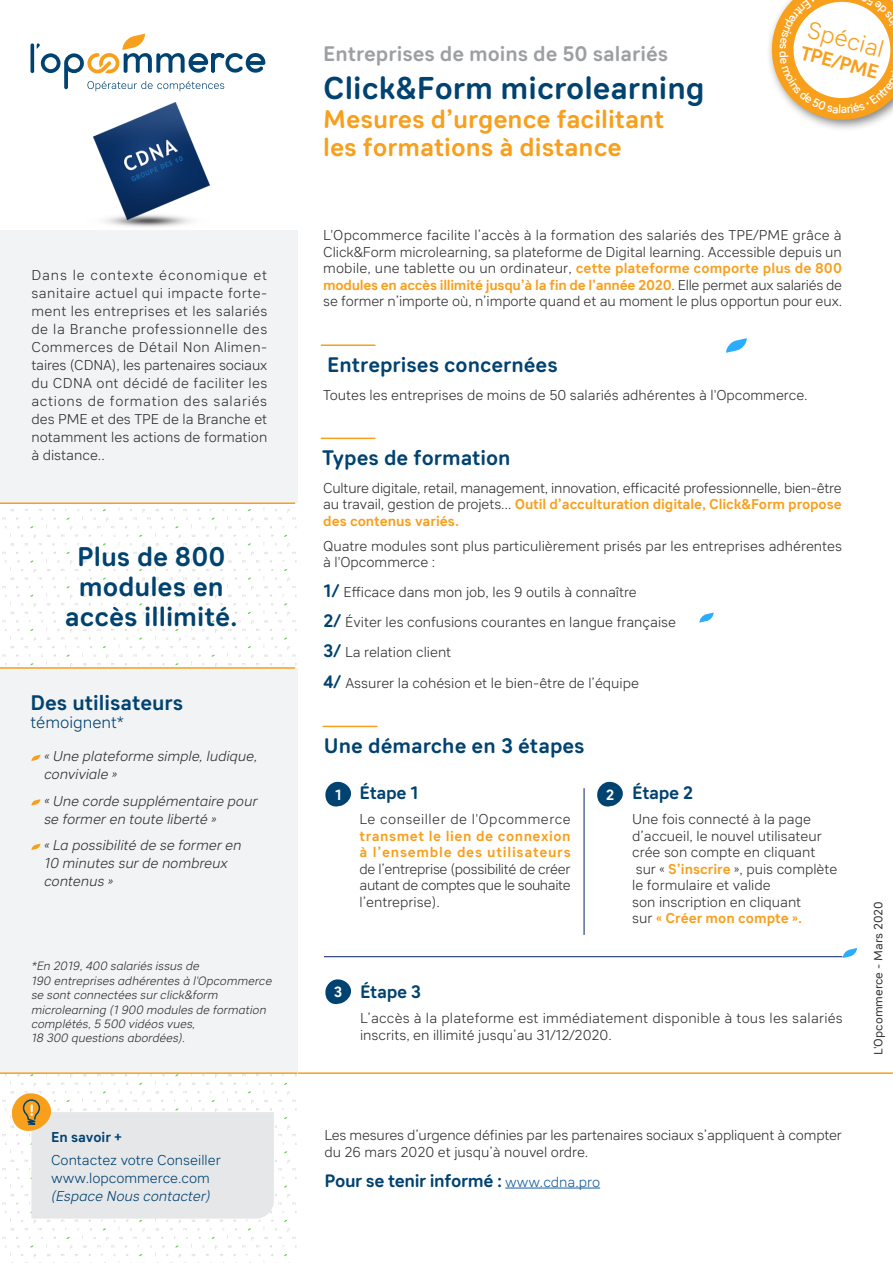
<style>
.page{position:relative;width:893px;height:1263px;background:#fff}
.page>*{position:absolute;margin:0;border:0;box-sizing:border-box;transform-origin:0 0}
.t1{font:700 31.5px "Sebino Soft";color:#004270}
.t2{font:700 27px/30px "Sebino Soft";color:#004270;text-align:center}
.t3{font:700 25.5px/28.5px "Sebino Soft";color:#f89f1c}
.t4{font:300 23.85px "Sebino Soft";color:#f89f1c}
.t5{font:700 21px "Sebino Soft";color:#004270}
.t6{font:700 21px "Sebino Soft";color:#9d9fa2}
.t7{font:700 21px "Sebino";color:#004270}
.t8{font:700 19.5px "Sebino";color:#f89f1c}
.t9{font:700 18px "Sebino Soft";letter-spacing:-.02em;color:#004270}
.t10{font:300 16.5px "Sebino";color:#004270}
.t11{font:700 14.7px "Sebino";color:#fff}
.t12{font:300 14.25px/16.5px "Sebino";color:#312f30}
.t13{font:italic 300 14.25px/18px "Sebino";color:#312f30}
.t14{font:700 14.25px/16.5px "Sebino";letter-spacing:.04em;color:#f89f1c}
.t15{font:300 14.25px/18px "Sebino";color:#004270}
.t16{font:300 14.25px "Sebino";letter-spacing:.03em;color:#312f30}
.t17{font:italic 300 14.25px "Sebino";color:#004270}
.t18{font:700 14.25px "Sebino";color:#004270}
.t19{font:italic 300 12px/14.4px "Sebino";color:#312f30}
.t20{font:12px "Sebino Soft";color:#312f30}
.s1{font-weight:700;color:#f89f1c}
.s2{font-family:"Sebino Soft";font-weight:700;font-size:18px;color:#004270}
.s3{font-family:"Sebino";font-weight:300;font-size:14.25px;color:#175d9e}
</style>
<div class="page">
<div style="left:0;top:230px;width:298px;height:272px;background:#f2f3f4"></div>
<div style="left:0;top:669px;width:298px;height:404px;background:#f2f3f4"></div>
<svg style="left:726px;top:338px;width:21px;height:15px"></svg>
<hr style="left:321px;top:344px;width:54px;height:2px;background:#f89f1c">
<hr style="left:321px;top:438px;width:54px;height:1px;background:#f89f1c">
<svg style="left:31px;top:34px;width:234px;height:57px"></svg>
<svg style="left:11px;top:1091px;width:263px;height:128px"></svg>
<hr style="left:0;top:502px;width:295px;height:2px;background:#f89f1c">
<hr style="left:0;top:667px;width:295px;height:2px;background:#f89f1c">
<hr style="left:0;top:1072px;width:297px;height:2px;background:#f89f1c">
<svg style="left:843px;top:948px;width:14px;height:10px"></svg>
<hr style="left:505px;top:1188px;width:95px;height:1px;background:#175d9e">
<hr style="left:298px;top:1072px;width:595px;height:2px;background:#f89f1c">
<hr style="left:324px;top:956px;width:518px;height:1px;background:#052264">
<hr style="left:584px;top:788px;width:1px;height:147px;background:#052264">
<hr style="left:323px;top:726px;width:54px;height:1px;background:#f89f1c">
<svg style="left:325px;top:781px;width:27px;height:26px"></svg>
<svg style="left:325px;top:979px;width:26px;height:26px"></svg>
<svg style="left:597px;top:781px;width:26px;height:26px"></svg>
<svg style="left:699px;top:612px;width:15px;height:11px"></svg>
<svg style="left:31px;top:755px;width:9px;height:6px"></svg>
<svg style="left:31px;top:799px;width:9px;height:6px"></svg>
<svg style="left:31px;top:844px;width:9px;height:6px"></svg>
<img style="left:93px;top:102px;width:117px;height:125px">
<svg style="left:769px;top:0;width:124px;height:129px"></svg>
<p class="t12" style="left:31px;top:266px;width:237px;line-height:18px;text-align:justify">Dans le contexte économique et sanitaire actuel qui impacte forte&shy;ment les entreprises et les salariés de la Branche professionnelle des Commerces de Détail Non Alimen&shy;taires (CDNA), les partenaires sociaux du CDNA ont décidé de faciliter les actions de formation des salariés des PME et des TPE de la Branche et notamment les actions de formation à distance..</p>
<h2 class="t2" style="left:65px;top:543px;width:174px">Plus de 800 modules en accès illimité.</h2>
<h3 class="t7" style="left:30px;top:691px;width:154px">Des utilisateurs</h3>
<p class="t10" style="left:30px;top:713px;width:95px">témoignent*</p>
<p class="t13" style="left:44px;top:747px;width:215px">« Une plateforme simple, ludique, conviviale »</p>
<p class="t13" style="left:44px;top:792px;width:215px">« Une corde supplémentaire pour se former en toute liberté »</p>
<p class="t13" style="left:44px;top:836px;width:199px">« La possibilité de se former en<br>10 minutes sur de nombreux contenus »</p>
<p class="t19" style="left:31px;top:959px;width:242px">*En 2019, 400 salariés issus de<br>190 entreprises adhérentes à l'Opcommerce se sont connectées sur click&amp;form microlearning (1 900 modules de formation complétés, 5 500 vidéos vues,<br>18 300 questions abordées).</p>
<p class="t18" style="left:51px;top:1129px;width:73px">En savoir +</p>
<p class="t15" style="left:51px;top:1151px;width:171px">Contactez votre Conseiller www.lopcommerce.com</p>
<p class="t17" style="left:51px;top:1188px;width:161px">(Espace Nous contacter)</p>
<h3 class="t6" style="left:323px;top:42px;width:347px">Entreprises de moins de 50 salariés</h3>
<h1 class="t1" style="left:323px;top:71px;width:383px">Click&amp;Form microlearning</h1>
<h3 class="t3" style="left:323px;top:105px;width:342px">Mesures d’urgence facilitant les formations à distance</h3>
<h3 class="t4" style="left:811px;top:17px;width:79px;rotate:15deg">Spécial</h3>
<h3 class="t8" style="left:804px;top:42px;width:82px;rotate:15deg">TPE/PME</h3>
<p class="t12" style="left:323px;top:227px;width:521px;text-align:justify">L'Opcommerce facilite l’accès à la formation des salariés des TPE/PME grâce à Click&amp;Form microlearning, sa plateforme de Digital learning. Accessible depuis un mobile, une tablette ou un ordinateur, <span class="s1">cette plateforme comporte plus de 800 modules en accès illimité jusqu’à la fin de l’année 2020</span>. Elle permet aux salariés de se former n’importe où, n’importe quand et au moment le plus opportun pour eux.</p>
<h3 class="t5" style="left:327px;top:353px;width:232px">Entreprises concernées</h3>
<p class="t12" style="left:323px;top:387px;width:486px">Toutes les entreprises de moins de 50 salariés adhérentes à l'Opcommerce.</p>
<h3 class="t5" style="left:322px;top:446px;width:190px">Types de formation</h3>
<p class="t12" style="left:323px;top:480px;width:520px;text-align:justify">Culture digitale, retail, management, innovation, efficacité professionnelle, bien-être au travail, gestion de projets… <span class="s1">Outil d’acculturation digitale, Click&amp;Form propose des contenus variés.</span></p>
<p class="t12" style="left:323px;top:538px;width:520px">Quatre modules sont plus particulièrement prisés par les entreprises adhérentes à l'Opcommerce :</p>
<p class="t12" style="left:323px;top:577px;width:354px;line-height:30.2px"><span class="s2">1/</span> Efficace dans mon job, les 9 outils à connaître<br><span class="s2">2/</span> Éviter les confusions courantes en langue française <span class="s2">3/</span> La relation client<br><span class="s2">4/</span> Assurer la cohésion et le bien-être de l’équipe</p>
<h3 class="t5" style="left:324px;top:734px;width:262px">Une démarche en 3 étapes</h3>
<p class="t11" style="left:335px;top:787px;width:9px">1</p>
<p class="t9" style="left:360px;top:783px;width:61px">Étape 1</p>
<p class="t16" style="left:360px;top:811px;width:213px">Le conseiller de l'Opcommerce</p>
<p class="t14" style="left:360px;top:828px;width:213px">transmet le lien de connexion à l’ensemble des utilisateurs</p>
<p class="t12" style="left:360px;top:860px;width:213px;text-align:justify">de l’entreprise (possibilité de créer autant de comptes que le souhaite l’entreprise).</p>
<p class="t11" style="left:606px;top:787px;width:10px">2</p>
<p class="t9" style="left:632px;top:783px;width:63px">Étape 2</p>
<p class="t12" style="left:632px;top:811px;width:207px">Une fois connecté à la page d’accueil, le nouvel utilisateur crée son compte en cliquant sur « <span class="s1">S’inscrire</span> », puis complète le formulaire et valide<br>son inscription en cliquant<br>sur <span class="s1">« Créer mon compte ».</span></p>
<p class="t11" style="left:334px;top:984px;width:10px">3</p>
<p class="t9" style="left:360px;top:982px;width:62px">Étape 3</p>
<p class="t12" style="left:360px;top:1010px;width:484px">L’accès à la plateforme est immédiatement disponible à tous les salariés inscrits, en illimité jusqu’au 31/12/2020.</p>
<p class="t12" style="left:324px;top:1127px;width:519px">Les mesures d’urgence définies par les partenaires sociaux s’appliquent à compter du 26 mars 2020 et jusqu’à nouvel ordre.</p>
<p class="t9" style="left:324px;top:1171px;width:277px">Pour se tenir informé : <span class="s3">www.cdna.pro</span></p>
<p class="t20" style="left:872px;top:1055px;width:155px;rotate:-90deg">L'Opcommerce - Mars 2020</p>
</div>
